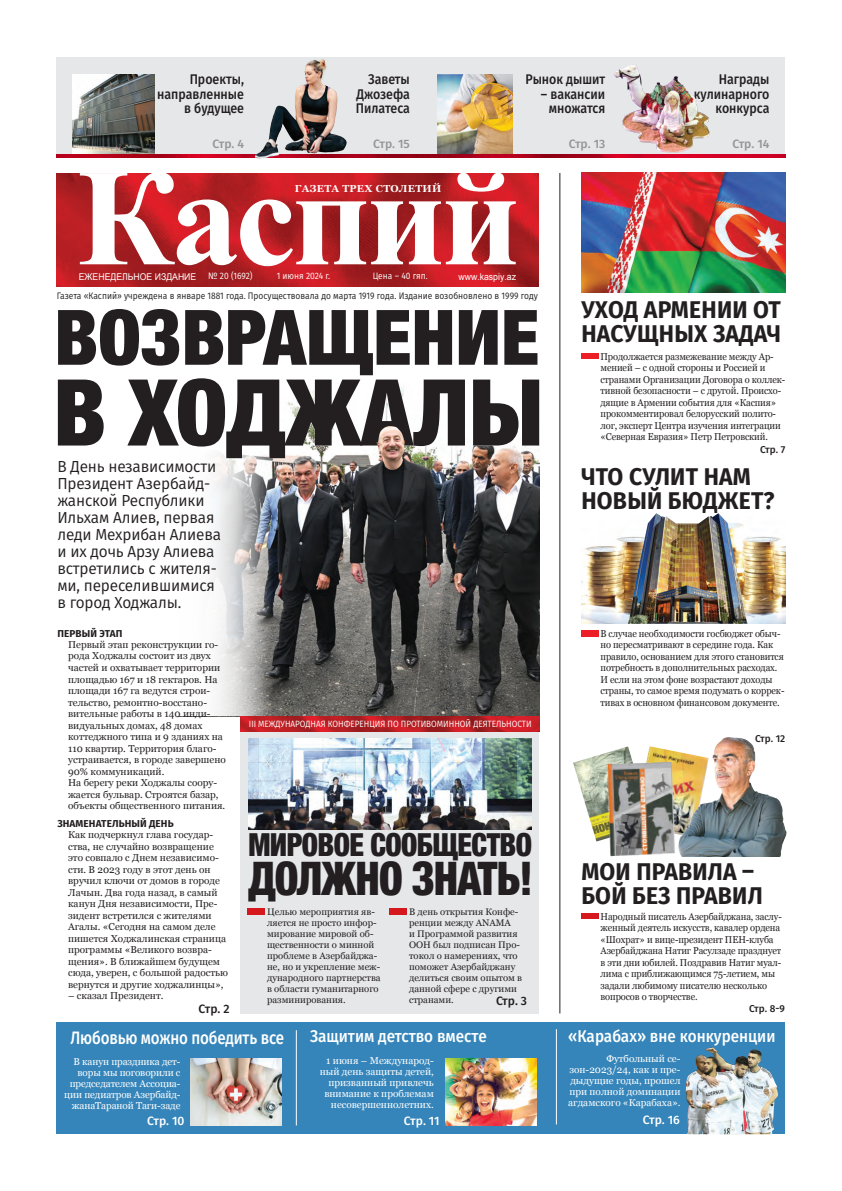
<style>
.page{position:relative;width:842px;height:1191px;background:#fff}
.page>*{position:absolute;margin:0;border:0;box-sizing:border-box;transform-origin:0 0}
.t1{font:700 137.8px "Times New Roman";letter-spacing:-.035em;color:#fff}
.t2{font:900 condensed 92.3px "Helvetica Neue";color:#231f20}
.t3{font:900 condensed 76.6px "Helvetica Neue";color:#231f20}
.t4{font:900 condensed 46.2px "Helvetica Neue";letter-spacing:-.02em;color:#231f20;scale:.92 1}
.t5{font:900 condensed 31.7px "Helvetica Neue";letter-spacing:-.02em;color:#231f20;scale:.92 1}
.t6{font:700 24.2px/24.2px "Fira Sans";letter-spacing:.01em;color:#231f20;scale:.95 1}
.t7{font:500 18px "Fira Sans";letter-spacing:-.01em;color:#fff;scale:.84 1}
.t8{font:500 17px "Fira Sans";color:#fff;scale:.9 1}
.t9{font:16px/17px "Fira Sans";letter-spacing:-.01em;color:#231f20;scale:.96 1}
.t10{font:500 14px/14px "Fira Sans";color:#231f20;text-align:right;scale:.89 1}
.t11{font:500 12.1px "Fira Sans";color:#939598}
.t12{font:500 12.1px "Fira Sans";color:#fff}
.t13{font:500 12.1px "Fira Sans";letter-spacing:-.025em;color:#231f20}
.t14{font:700 10.1px "Georgia";letter-spacing:.03em;color:#fff}
.t15{font:10px/11.5px "Georgia";letter-spacing:-.01em;color:#231f20}
.t16{font:10px/11.5px "Georgia";letter-spacing:-.01em;color:#231f20;scale:.93 1}
.t17{font:10px/11px "Georgia";color:#fff;text-align:right}
.t18{font:700 10px "Fira Sans";letter-spacing:.01em;color:#231f20}
.t19{font:500 10px "Fira Sans";color:#231f20}
.t20{font:9.5px/11px "Georgia";color:#231f20}
.t21{font:9.5px "Fira Sans";color:#231f20;scale:.89 1}
.t22{font:9.3px "Arial";color:#fff;scale:.93 1}
.t23{font:9.3px "Fira Sans";color:#fff;scale:.91 1}
.t24{font:9.1px "Fira Sans";color:#fff;scale:.9 1}
</style>
<div class="page">
<img style="left:272px;top:458px;width:267px;height:258px">
<div style="left:240px;top:716px;width:299px;height:297px;background:#e6e7e9"></div>
<div style="left:57px;top:57px;width:728px;height:97px;background:#e6e7e9"></div>
<img style="left:73px;top:74px;width:81px;height:80px">
<img style="left:437px;top:74px;width:75px;height:80px">
<img style="left:57px;top:154px;width:728px;height:4px">
<img style="left:581px;top:630px;width:17px;height:6px">
<img style="left:581px;top:913px;width:17px;height:5px">
<img style="left:581px;top:537px;width:47px;height:86px">
<img style="left:747px;top:536px;width:38px;height:87px">
<hr style="left:560px;top:173px;width:1px;height:840px;background:#231f20">
<img style="left:581px;top:353px;width:17px;height:6px">
<img style="left:240px;top:716px;width:299px;height:16px">
<img style="left:248px;top:908px;width:17px;height:6px">
<img style="left:390px;top:908px;width:17px;height:6px">
<img style="left:581px;top:173px;width:204px;height:119px">
<div style="left:57px;top:1022px;width:728px;height:112px;background:#3585ba"></div>
<img style="left:191px;top:1058px;width:91px;height:67px">
<img style="left:446px;top:1058px;width:91px;height:67px">
<hr style="left:296px;top:1030px;width:1px;height:95px;background:#fff">
<hr style="left:556px;top:1029px;width:1px;height:95px;background:#fff">
<img style="left:57px;top:173px;width:481px;height:114px">
<svg style="left:213px;top:458px;width:59px;height:258px"></svg>
<svg style="left:217px;top:388px;width:319px;height:70px"></svg>
<img style="left:248px;top:738px;width:284px;height:91px">
<img style="left:255px;top:59px;width:97px;height:100px">
<img style="left:651px;top:746px;width:21px;height:15px">
<img style="left:573px;top:746px;width:78px;height:95px">
<img style="left:603px;top:761px;width:69px;height:96px">
<img style="left:672px;top:737px;width:115px;height:120px">
<img style="left:628px;top:513px;width:119px;height:111px">
<img style="left:686px;top:1047px;width:92px;height:87px">
<img style="left:614px;top:65px;width:96px;height:88px">
<img style="left:352px;top:426px;width:88px;height:98px">
<h3 class="t10" style="left:356px;top:72px;width:62px;text-align:justify;text-indent:12px">Заветы Джозефа Пилатеса</h3>
<h3 class="t10" style="left:157px;top:72px;width:99px">Проекты, направленные в будущее</h3>
<h3 class="t10" style="left:526px;top:72px;width:91px">Рынок дышит</h3>
<h3 class="t10" style="left:541px;top:86px;width:74px;text-align:center">– вакансии множатся</h3>
<h3 class="t10" style="left:694px;top:72px;width:86px">Награды кулинарного конкурса</h3>
<p class="t11" style="left:212px;top:134px;width:33px">Стр. 4</p>
<p class="t11" style="left:373px;top:134px;width:38px">Стр. 15</p>
<p class="t11" style="left:569px;top:134px;width:38px">Стр. 13</p>
<p class="t11" style="left:732px;top:134px;width:39px">Стр. 14</p>
<h1 class="t1" style="left:77px;top:141px;width:445px">Каспий</h1>
<p class="t22" style="left:79px;top:271px;width:128px">ЕЖЕНЕДЕЛЬНОЕ ИЗДАНИЕ</p>
<p class="t22" style="left:459px;top:271px;width:63px">www.kaspiy.az</p>
<p class="t14" style="left:295px;top:182px;width:148px">ГАЗЕТА ТРЕХ СТОЛЕТИЙ</p>
<p class="t23" style="left:208px;top:269px;width:50px">№ 20 (1692)</p>
<p class="t23" style="left:277px;top:269px;width:60px">1 июня 2024 г.</p>
<p class="t23" style="left:373px;top:269px;width:62px">Цена – 40 гяп.</p>
<p class="t21" style="left:57px;top:289px;width:542px">Газета «Каспий» учреждена в январе 1881 года. Просуществовала до марта 1919 года. Издание возобновлено в 1999 году</p>
<h3 class="t3" style="left:54px;top:290px;width:486px">ВОЗВРАЩЕНИЕ</h3>
<h2 class="t2" style="left:53px;top:356px;width:491px">В ХОДЖАЛЫ</h2>
<h3 class="t9" style="left:57px;top:457px;width:172px">В День независимости<br>Президент Азербайд&shy;жанской Республики<br>Ильхам Алиев, первая леди Мехрибан Алиева и их дочь Арзу Алиева встретились с жителя&shy;ми, переселившимися в город Ходжалы.</h3>
<p class="t18" style="left:57px;top:624px;width:66px">ПЕРВЫЙ ЭТАП</p>
<p class="t15" style="left:68px;top:639px;width:159px">Первый этап реконструкции го&shy;рода Ходжалы состоит из двух частей и охватывает территории площадью 167 и 18 гектаров. На площади 167 га ведутся строи&shy;тельство, ремонтно-восстано&shy;вительные работы в 140 инди&shy;видуальных домах, 48 домах коттеджного типа и 9 зданиях на<br>110 квартир. Территория благо&shy;устраивается, в городе завершено<br>90% коммуникаций.<br>На берегу реки Ходжалы соору&shy;жается бульвар. Строятся базар, объекты общественного питания.</p>
<p class="t15" style="left:68px;top:829px;width:161px">Как подчеркнул глава государ&shy;ства, не случайно возвращение это совпало с Днем независимо&shy;сти. В 2023 году в этот день он вручил ключи от домов в городе<br>Лачын. Два года назад, в самый канун Дня независимости, Пре&shy;зидент встретился с жителями<br>Агалы. «Сегодня на самом деле пишется Ходжалинская страница программы «Великого возвра&shy;щения». В ближайшем будущем сюда, уверен, с большой радостью вернутся и другие ходжалинцы»,</p>
<p class="t15" style="left:68px;top:990px;width:97px">– сказал Президент.</p>
<p class="t18" style="left:57px;top:815px;width:118px">ЗНАМЕНАТЕЛЬНЫЙ ДЕНЬ</p>
<p class="t13" style="left:198px;top:999px;width:33px">Стр. 2</p>
<p class="t24" style="left:249px;top:717px;width:316px">III МЕЖДУНАРОДНАЯ КОНФЕРЕНЦИЯ ПО ПРОТИВОМИННОЙ ДЕЯТЕЛЬНОСТИ</p>
<h3 class="t5" style="left:248px;top:825px;width:310px">МИРОВОЕ СООБЩЕСТВО</h3>
<h3 class="t4" style="left:248px;top:850px;width:311px">ДОЛЖНО ЗНАТЬ!</h3>
<p class="t20" style="left:267px;top:906px;width:115px">Целью мероприятия яв&shy;ляется не просто инфор&shy;мирование мировой об&shy;щественности о минной проблеме в Азербайджа&shy;не, но и укрепление меж&shy;дународного партнерства в области гуманитарного разминирования.</p>
<p class="t20" style="left:409px;top:906px;width:115px">В день открытия Конфе&shy;ренции между ANAMA<br>и Программой развития<br>ООН был подписан Про&shy;токол о намерениях, что поможет Азербайджану делиться своим опытом в данной сфере с другими странами.</p>
<p class="t13" style="left:496px;top:991px;width:33px">Стр. 3</p>
<h3 class="t6" style="left:581px;top:296px;width:212px">УХОД АРМЕНИИ ОТ<br>НАСУЩНЫХ ЗАДАЧ</h3>
<p class="t16" style="left:600px;top:350px;width:200px">Продолжается размежевание между Ар&shy;менией – с одной стороны и Россией и странами Организации Договора о коллек&shy;тивной безопасности – с другой. Происхо&shy;дящие в Армении события для «Каспия» прокомментировал белорусский полито&shy;лог, эксперт Центра изучения интеграции «Северная Евразия» Петр Петровский.</p>
<p class="t19" style="left:760px;top:442px;width:27px">Стр. 7</p>
<h3 class="t6" style="left:581px;top:462px;width:205px">ЧТО СУЛИТ НАМ<br>НОВЫЙ БЮДЖЕТ?</h3>
<p class="t16" style="left:600px;top:627px;width:199px">В случае необходимости госбюджет обыч&shy;но пересматривают в середине года. Как правило, основанием для этого становится потребность в дополнительных расходах.<br>И если на этом фоне возрастают доходы страны, то самое время подумать о коррек&shy;тивах в основном финансовом документе.</p>
<p class="t19" style="left:755px;top:730px;width:32px">Стр. 12</p>
<h3 class="t6" style="left:581px;top:857px;width:192px">МОИ ПРАВИЛА –<br>БОЙ БЕЗ ПРАВИЛ</h3>
<p class="t16" style="left:600px;top:910px;width:196px">Народный писатель Азербайджана, заслу&shy;женный деятель искусств, кавалер ордена «Шохрат» и вице-президент ПЕН-клуба Азербайджана Натиг Расулзаде празднует в эти дни юбилей. Поздравив Натиг муал&shy;лима с приближающимся 75-летием, мы задали любимому писателю несколько вопросов о творчестве.</p>
<p class="t19" style="left:749px;top:1000px;width:37px">Стр. 8-9</p>
<h3 class="t7" style="left:70px;top:1023px;width:256px">Любовью можно победить все</h3>
<h3 class="t8" style="left:310px;top:1022px;width:198px">Защитим детство вместе</h3>
<h3 class="t8" style="left:568px;top:1022px;width:232px">«Карабах» вне конкуренции</h3>
<p class="t17" style="left:64px;top:1055px;width:118px">В канун праздника дет&shy;воры мы поговорили с председателем Ассоциа&shy;ции педиатров Азербайд&shy;жанаТараной Таги-заде</p>
<p class="t17" style="left:320px;top:1054px;width:116px">1 июня – Международ&shy;ный день защиты детей, призванный привлечь внимание к проблемам несовершеннолетних.</p>
<p class="t17" style="left:568px;top:1052px;width:114px;text-align:justify;text-indent:38px">Футбольный се&shy;зон-2023/24, как и пре&shy;дыдущие годы, прошел при полной доминации агдамского «Карабаха».</p>
<p class="t12" style="left:147px;top:1111px;width:39px">Стр. 10</p>
<p class="t12" style="left:404px;top:1111px;width:37px">Стр. 11</p>
<p class="t12" style="left:643px;top:1110px;width:39px">Стр. 16</p>
</div>
